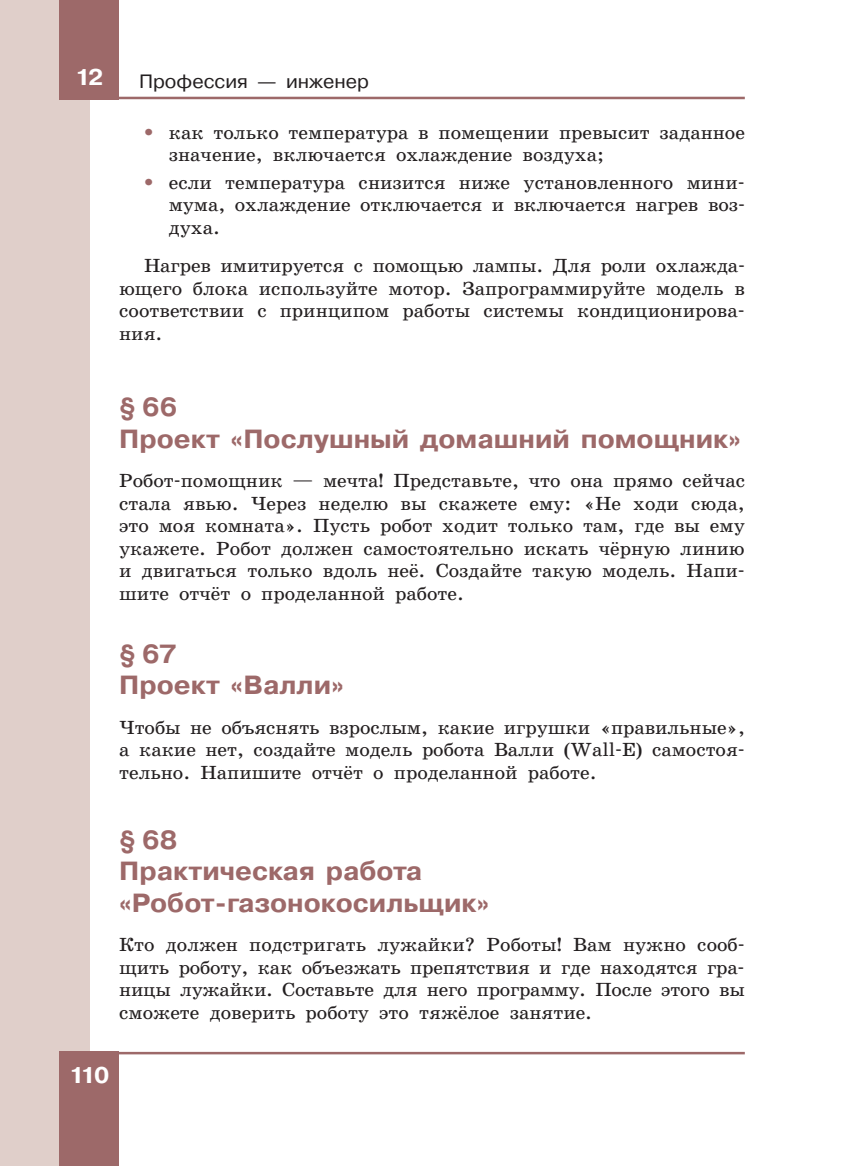
<style>
.page{position:relative;width:864px;height:1166px;background:#fff}
.page>*{position:absolute;margin:0;border:0;box-sizing:border-box;transform-origin:0 0}
.t1{font:700 26.25px/31.5px "Pragmatica C San Pin";color:#9d6969}
.t2{font:700 22.75px "Pragmatica C San Pin";color:#fff}
.t3{font:19.25px/22.4px "School Book C San Pin";color:#231f20;text-align:justify}
.t4{font:19.25px "Pragmatica C San Pin";color:#231f20}
.s1{font-weight:700;font-size:31.5px;color:#9d6969}
</style>
<div class="page">
<div style="left:0;top:0;width:89px;height:1166px;background:#e0cfca"></div>
<div style="left:60px;top:1052px;width:59px;height:114px;background:#9d6969"></div>
<div style="left:60px;top:0;width:59px;height:99px;background:#9d6969"></div>
<hr style="left:60px;top:97px;width:684px;height:2px;background:#9d6969">
<hr style="left:60px;top:1052px;width:684px;height:2px;background:#9d6969">
<p class="t2" style="left:75px;top:65px;width:30px">12</p>
<p class="t4" style="left:139px;top:71px;width:231px">Профессия — инженер</p>
<p class="t3" style="left:169px;top:121px;width:577px;text-indent:-31px"><span class="s1">•</span> как только температура в помещении превысит заданное значение, включается охлаждение воздуха;</p>
<p class="t3" style="left:169px;top:171px;width:577px;text-indent:-31px"><span class="s1">•</span> если температура снизится ниже установленного мини&shy;мума, охлаждение отключается и включается нагрев воз&shy;духа.</p>
<p class="t3" style="left:119px;top:255px;width:627px;text-indent:25px">Нагрев имитируется с помощью лампы. Для роли охлажда&shy;ющего блока используйте мотор. Запрограммируйте модель в соответствии с принципом работы системы кондиционирова&shy;ния.</p>
<h1 class="t1" style="left:119px;top:391px;width:622px">§ 66<br>Проект «Послушный домашний помощник»</h1>
<p class="t3" style="left:119px;top:470px;width:627px">Робот-помощник — мечта! Представьте, что она прямо сейчас стала явью. Через неделю вы скажете ему: «Не ходи сюда, это моя комната». Пусть робот ходит только там, где вы ему укажете. Робот должен самостоятельно искать чёрную линию и двигаться только вдоль неё. Создайте такую модель. Напи&shy;шите отчёт о проделанной работе.</p>
<h1 class="t1" style="left:119px;top:638px;width:226px">§ 67<br>Проект «Валли»</h1>
<p class="t3" style="left:119px;top:716px;width:627px">Чтобы не объяснять взрослым, какие игрушки «правильные», а какие нет, создайте модель робота Валли (Wall-E) самостоя&shy;тельно. Напишите отчёт о проделанной работе.</p>
<h1 class="t1" style="left:119px;top:824px;width:371px">§ 68<br>Практическая работа «Робот-газонокосильщик»</h1>
<p class="t3" style="left:119px;top:934px;width:627px">Кто должен подстригать лужайки? Роботы! Вам нужно сооб&shy;щить роботу, как объезжать препятствия и где находятся гра&shy;ницы лужайки. Составьте для него программу. После этого вы сможете доверить роботу это тяжёлое занятие.</p>
<p class="t2" style="left:69px;top:1062px;width:42px">110</p>
</div>
